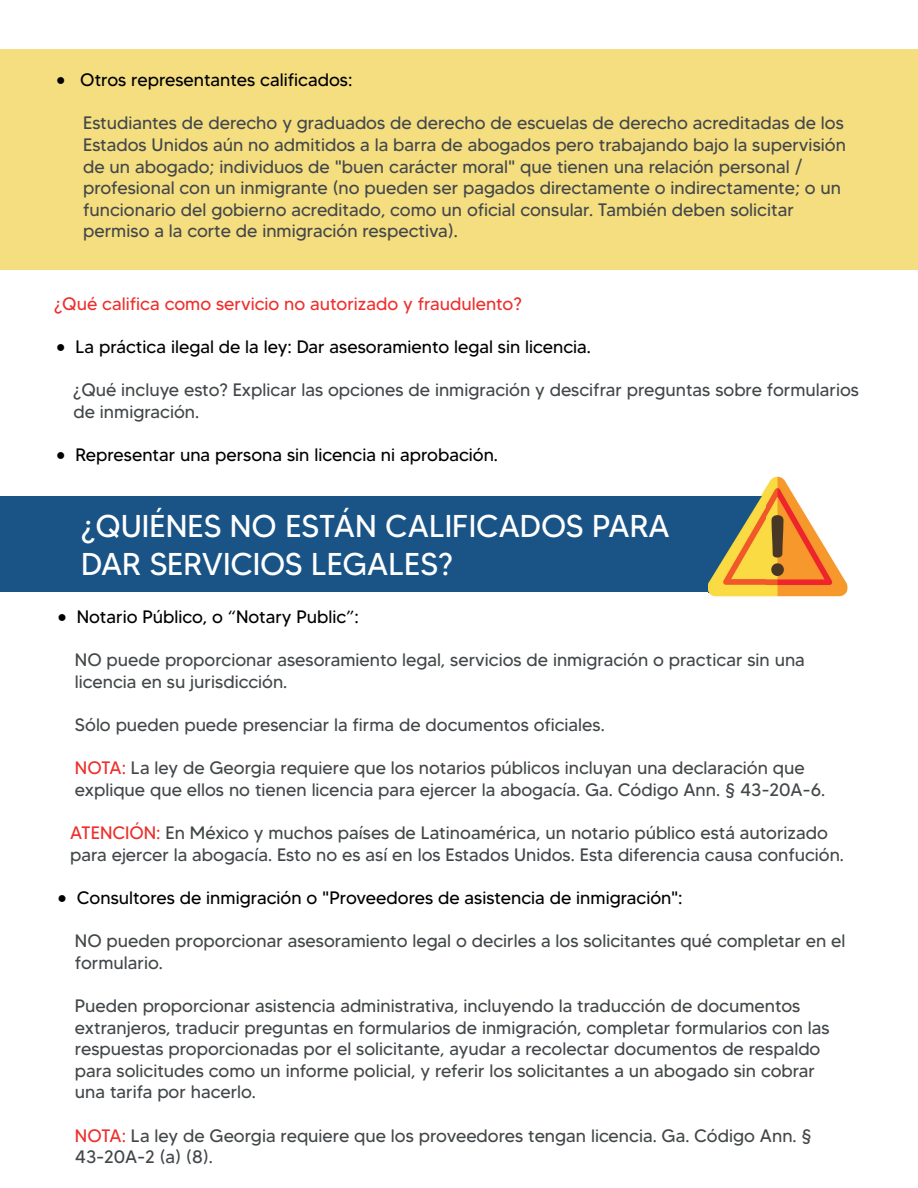
<style>
.page{position:relative;width:918px;height:1188px;background:#fff}
.page>*{position:absolute;margin:0;border:0;box-sizing:border-box;transform-origin:0 0}
.t1{font:31.5px/37.8px "MADETOMMY";color:#fff}
.t2{font:18px/21.6px "MADETOMMY";color:#434749}
.t3{font:18px "MADETOMMY";color:#000001}
.t4{font:18px "MADETOMMY";color:#ee2f2d}
.s1{font-family:"Champagne&Limousines";font-size:14.85px}
.s2{color:#ee2f2d}
</style>
<div class="page">
<div style="left:0;top:50px;width:918px;height:220px;background:#f4de80"></div>
<div style="left:0;top:496px;width:765px;height:96px;background:#1a5486"></div>
<img style="left:708px;top:476px;width:140px;height:121px">
<img style="left:708px;top:496px;width:57px;height:96px">
<p class="t3" style="left:54px;top:69px;width:300px"><span class="s1">●</span> Otros representantes calificados:</p>
<p class="t2" style="left:83px;top:112px;width:764px">Estudiantes de derecho y graduados de derecho de escuelas de derecho acreditadas de los Estados Unidos aún no admitidos a la barra de abogados pero trabajando bajo la supervisión de un abogado; individuos de "buen carácter moral" que tienen una relación personal / profesional con un inmigrante (no pueden ser pagados directamente o indirectamente; o un funcionario del gobierno acreditado, como un oficial consular. También deben solicitar permiso a la corte de inmigración respectiva).</p>
<p class="t4" style="left:54px;top:292px;width:469px">¿Qué califica como servicio no autorizado y fraudulento?</p>
<p class="t3" style="left:54px;top:335px;width:538px"><span class="s1">●</span> La práctica ilegal de la ley: Dar asesoramiento legal sin licencia.</p>
<p class="t2" style="left:73px;top:379px;width:787px">¿Qué incluye esto? Explicar las opciones de inmigración y descifrar preguntas sobre formularios de inmigración.</p>
<p class="t3" style="left:54px;top:443px;width:446px"><span class="s1">●</span> Representar una persona sin licencia ni aprobación.</p>
<h1 class="t1" style="left:81px;top:507px;width:590px">¿QUIÉNES NO ESTÁN CALIFICADOS PARA<br>DAR SERVICIOS LEGALES?</h1>
<p class="t3" style="left:56px;top:606px;width:305px"><span class="s1">●</span> Notario Público, o “Notary Public”:</p>
<p class="t2" style="left:75px;top:649px;width:732px">NO puede proporcionar asesoramiento legal, servicios de inmigración o practicar sin una licencia en su jurisdicción.</p>
<p class="t2" style="left:75px;top:714px;width:532px">Sólo pueden puede presenciar la firma de documentos oficiales.</p>
<p class="t2" style="left:75px;top:757px;width:752px"><span class="s2">NOTA:</span> La ley de Georgia requiere que los notarios públicos incluyan una declaración que explique que ellos no tienen licencia para ejercer la abogacía. Ga. Código Ann. § 43-20A-6.</p>
<p class="t2" style="left:70px;top:822px;width:775px"><span class="s2">ATENCIÓN:</span> En México y muchos países de Latinoamérica, un notario público está autorizado para ejercer la abogacía. Esto no es así en los Estados Unidos. Esta diferencia causa confución.</p>
<p class="t3" style="left:56px;top:887px;width:629px"><span class="s1">●</span> Consultores de inmigración o "Proveedores de asistencia de inmigración":</p>
<p class="t2" style="left:75px;top:930px;width:772px">NO pueden proporcionar asesoramiento legal o decirles a los solicitantes qué completar en el formulario.</p>
<p class="t2" style="left:75px;top:995px;width:756px">Pueden proporcionar asistencia administrativa, incluyendo la traducción de documentos extranjeros, traducir preguntas en formularios de inmigración, completar formularios con las respuestas proporcionadas por el solicitante, ayudar a recolectar documentos de respaldo para solicitudes como un informe policial, y referir los solicitantes a un abogado sin cobrar una tarifa por hacerlo.</p>
<p class="t2" style="left:75px;top:1124px;width:738px"><span class="s2">NOTA:</span> La ley de Georgia requiere que los proveedores tengan licencia. Ga. Código Ann. §<br>43-20A-2 (a) (8).</p>
</div>
